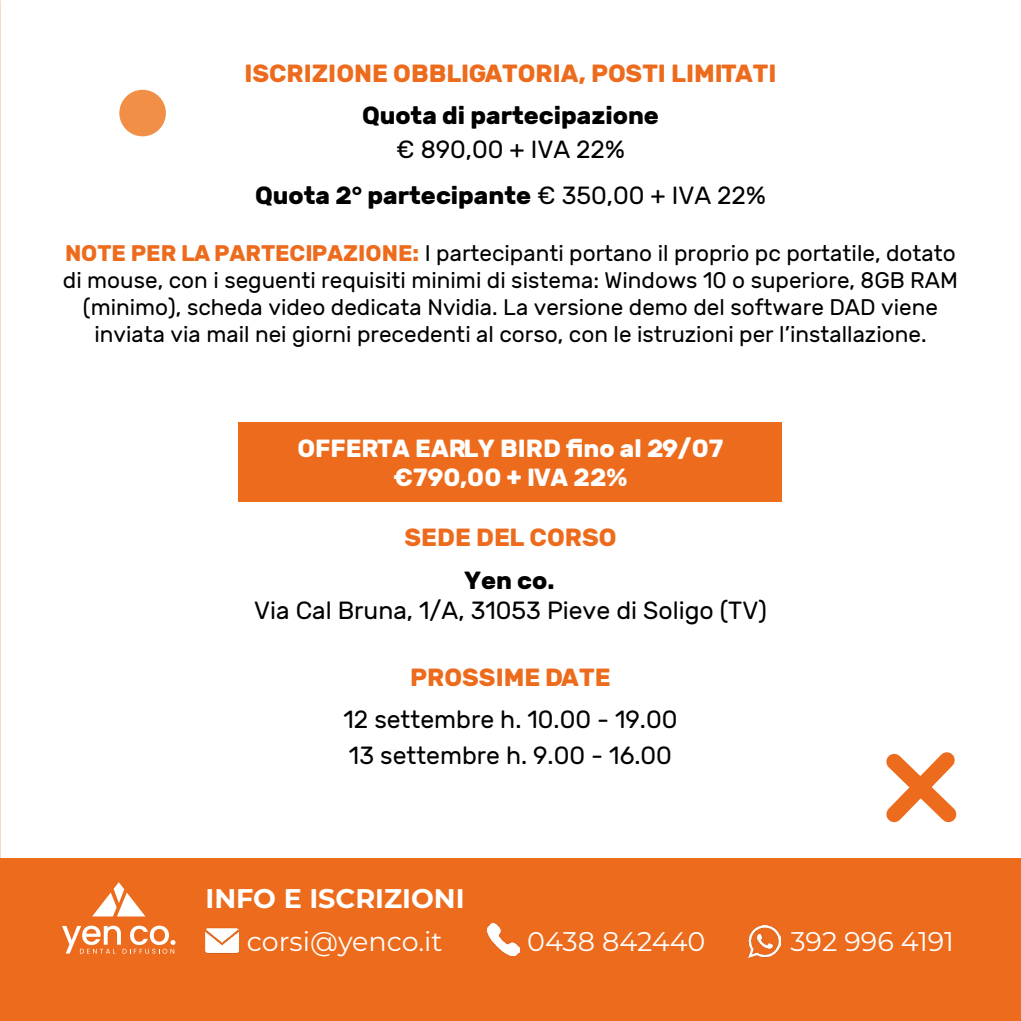
<style>
.page{position:relative;width:1021px;height:1021px;background:#fff}
.page>*{position:absolute;margin:0;border:0;box-sizing:border-box;transform-origin:0 0}
.t1{font:27px "Montserrat";color:#fff}
.t2{font:700 27px "Montserrat";color:#fff}
.t3{font:24.75px/46.6px "Rubik";color:#000;text-align:center}
.t4{font:700 24.75px "Rubik";color:#ed6b1c}
.t5{font:700 24.75px/29.7px "Rubik";color:#fff;text-align:center}
.t6{font:700 24.75px "Rubik";color:#000}
.t7{font:22.5px/27px "Rubik";color:#000;text-align:center}
.s1{font-weight:700}
.s2{font-weight:700;color:#ed6b1c}
</style>
<div class="page">
<svg style="left:886px;top:752px;width:71px;height:71px"></svg>
<div style="left:119px;top:90px;width:47px;height:46px;background:#f28f47;border-radius:50%"></div>
<div style="left:0;top:858px;width:1020px;height:162px;background:#ed6b1c"></div>
<img style="left:205px;top:928px;width:33px;height:26px">
<img style="left:488px;top:923px;width:31px;height:32px">
<img style="left:748px;top:925px;width:32px;height:32px">
<svg style="left:62px;top:925px;width:113px;height:28px"></svg>
<svg style="left:92px;top:882px;width:53px;height:34px"></svg>
<div style="left:239px;top:423px;width:543px;height:79px;background:#ed6b1c"></div>
<p class="t4" style="left:244px;top:59px;width:533px">ISCRIZIONE OBBLIGATORIA, POSTI LIMITATI</p>
<p class="t6" style="left:362px;top:101px;width:298px">Quota di partecipazione</p>
<p class="t3" style="left:255px;top:127px;width:512px">€ 890,00 + IVA 22%<br><span class="s1">Quota 2° partecipante</span> € 350,00 + IVA 22%</p>
<p class="t7" style="left:63px;top:240px;width:896px"><span class="s2">NOTE PER LA PARTECIPAZIONE:</span> I partecipanti portano il proprio pc portatile, dotato di mouse, con i seguenti requisiti minimi di sistema: Windows 10 o superiore, 8GB RAM (minimo), scheda video dedicata Nvidia. La versione demo del software DAD viene inviata via mail nei giorni precedenti al corso, con le istruzioni per l’installazione.</p>
<p class="t5" style="left:297px;top:434px;width:427px">OFFERTA EARLY BIRD fino al 29/07 €790,00 + IVA 22%</p>
<p class="t4" style="left:404px;top:523px;width:213px">SEDE DEL CORSO</p>
<p class="t6" style="left:464px;top:566px;width:92px">Yen co.</p>
<p class="t3" style="left:254px;top:587px;width:514px">Via Cal Bruna, 1/A, 31053 Pieve di Soligo (TV)</p>
<p class="t4" style="left:410px;top:662px;width:202px">PROSSIME DATE</p>
<p class="t3" style="left:343px;top:702px;width:335px;line-height:36px;text-align:left">12 settembre h. 10.00 - 19.00<br>13 settembre h. 9.00 - 16.00</p>
<p class="t2" style="left:205px;top:878px;width:260px">INFO E ISCRIZIONI</p>
<p class="t1" style="left:247px;top:922px;width:197px">corsi@yenco.it</p>
<p class="t1" style="left:527px;top:922px;width:180px">0438 842440</p>
<p class="t1" style="left:790px;top:922px;width:165px">392 996 4191</p>
</div>
